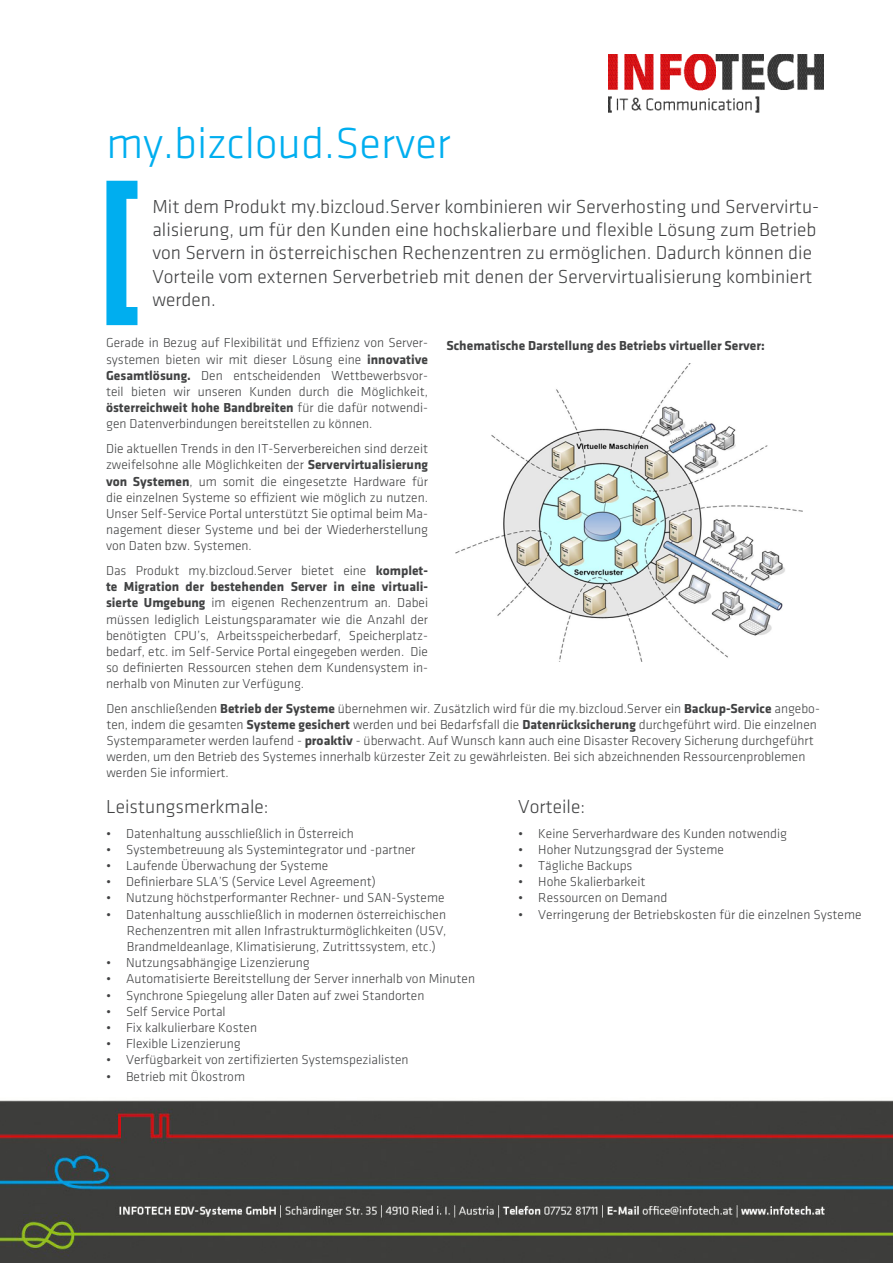
<style>
.page{position:relative;width:893px;height:1263px;background:#fff}
.page>*{position:absolute;margin:0;border:0;box-sizing:border-box;transform-origin:0 0}
.t1{font:300 45px "Klavika";color:#00aeef}
.t2{font:300 19.5px/23.4px "Klavika";color:#414243}
.t3{font:300 13.5px/16.2px "Klavika";color:#414243;text-align:justify}
.t4{font:700 13.5px "Klavika";color:#414243}
.s1{font-weight:700}
</style>
<div class="page">
<img style="left:608px;top:54px;width:215px;height:59px">
<img style="left:0;top:1100px;width:893px;height:163px">
<img style="left:456px;top:364px;width:347px;height:297px">
<svg style="left:106px;top:181px;width:31px;height:144px"></svg>
<p class="t1" style="left:106px;top:119px;width:346px">my.bizcloud.Server</p>
<p class="t2" style="left:152px;top:195px;width:668px">Mit dem Produkt my.bizcloud.Server kombinieren wir Serverhosting und Servervirtu&shy;alisierung, um für den Kunden eine hochskalierbare und flexible Lösung zum Betrieb von Servern in österreichischen Rechenzentren zu ermöglichen. Dadurch können die Vorteile vom externen Serverbetrieb mit denen der Servervirtualisierung kombiniert werden.</p>
<p class="t3" style="left:106px;top:335px;width:323px">Gerade in Bezug auf Flexibilität und Effizienz von Server&shy;systemen bieten wir mit dieser Lösung eine <span class="s1">innovative Gesamtlösung.</span> Den entscheidenden Wettbewerbsvor&shy;teil bieten wir unseren Kunden durch die Möglichkeit, <span class="s1">österreichweit hohe Bandbreiten</span> für die dafür notwendi&shy;gen Datenverbindungen bereitstellen zu können.</p>
<p class="t3" style="left:106px;top:441px;width:323px">Die aktuellen Trends in den IT-Serverbereichen sind derzeit zweifelsohne alle Möglichkeiten der <span class="s1">Servervirtualisierung von Systemen</span>, um somit die eingesetzte Hardware für die einzelnen Systeme so effizient wie möglich zu nutzen.<br>Unser Self-Service Portal unterstützt Sie optimal beim Ma&shy;nagement dieser Systeme und bei der Wiederherstellung von Daten bzw. Systemen.</p>
<p class="t3" style="left:106px;top:563px;width:323px">Das Produkt my.bizcloud.Server bietet eine <span class="s1">komplet&shy;te Migration der bestehenden Server in eine virtuali&shy;sierte Umgebung</span> im eigenen Rechenzentrum an. Dabei müssen lediglich Leistungsparamater wie die Anzahl der benötigten CPU’s, Arbeitsspeicherbedarf, Speicherplatz&shy;bedarf, etc. im Self-Service Portal eingegeben werden. Die so definierten Ressourcen stehen dem Kundensystem in&shy;nerhalb von Minuten zur Verfügung.</p>
<p class="t4" style="left:446px;top:338px;width:320px">Schematische Darstellung des Betriebs virtueller Server:</p>
<p class="t3" style="left:106px;top:700px;width:715px;text-align:left">Den anschließenden <span class="s1">Betrieb der Systeme</span> übernehmen wir. Zusätzlich wird für die my.bizcloud.Server ein <span class="s1">Backup-Service</span> angebo&shy;ten, indem die gesamten <span class="s1">Systeme gesichert</span> werden und bei Bedarfsfall die <span class="s1">Datenrücksicherung</span> durchgeführt wird. Die einzelnen Systemparameter werden laufend - <span class="s1">proaktiv</span> - überwacht. Auf Wunsch kann auch eine Disaster Recovery Sicherung durchgeführt werden, um den Betrieb des Systemes innerhalb kürzester Zeit zu gewährleisten. Bei sich abzeichnenden Ressourcenproblemen werden Sie informiert.</p>
<p class="t2" style="left:106px;top:795px;width:164px">Leistungsmerkmale:</p>
<p class="t3" style="left:106px;top:825px;width:249px">• Datenhaltung ausschließlich in Österreich</p>
<p class="t3" style="left:106px;top:841px;width:311px">• Systembetreuung als Systemintegrator und -partner</p>
<p class="t3" style="left:106px;top:858px;width:224px">• Laufende Überwachung der Systeme</p>
<p class="t3" style="left:106px;top:874px;width:271px">• Definierbare SLA’S (Service Level Agreement)</p>
<p class="t3" style="left:106px;top:890px;width:340px">• Nutzung höchstperformanter Rechner- und SAN-Systeme</p>
<p class="t3" style="left:127px;top:906px;width:321px;text-indent:-21px">• Datenhaltung ausschließlich in modernen österreichischen Rechenzentren mit allen Infrastrukturmöglichkeiten (USV, Brandmeldeanlage, Klimatisierung, Zutrittssystem, etc.)</p>
<p class="t3" style="left:106px;top:955px;width:205px">• Nutzungsabhängige Lizenzierung</p>
<p class="t3" style="left:106px;top:971px;width:370px">• Automatisierte Bereitstellung der Server innerhalb von Minuten</p>
<p class="t3" style="left:106px;top:987px;width:320px">• Synchrone Spiegelung aller Daten auf zwei Standorten</p>
<p class="t3" style="left:106px;top:1003px;width:121px">• Self Service Portal</p>
<p class="t3" style="left:106px;top:1020px;width:152px">• Fix kalkulierbare Kosten</p>
<p class="t3" style="left:106px;top:1036px;width:136px">• Flexible Lizenzierung</p>
<p class="t3" style="left:106px;top:1052px;width:304px">• Verfügbarkeit von zertifizierten Systemspezialisten</p>
<p class="t3" style="left:106px;top:1068px;width:140px">• Betrieb mit Ökostrom</p>
<p class="t2" style="left:518px;top:795px;width:68px">Vorteile:</p>
<p class="t3" style="left:518px;top:825px;width:270px">• Keine Serverhardware des Kunden notwendig</p>
<p class="t3" style="left:518px;top:841px;width:207px">• Hoher Nutzungsgrad der Systeme</p>
<p class="t3" style="left:518px;top:858px;width:116px">• Tägliche Backups</p>
<p class="t3" style="left:518px;top:874px;width:129px">• Hohe Skalierbarkeit</p>
<p class="t3" style="left:518px;top:890px;width:151px">• Ressourcen on Demand</p>
<p class="t3" style="left:518px;top:906px;width:345px">• Verringerung der Betriebskosten für die einzelnen Systeme</p>
</div>
